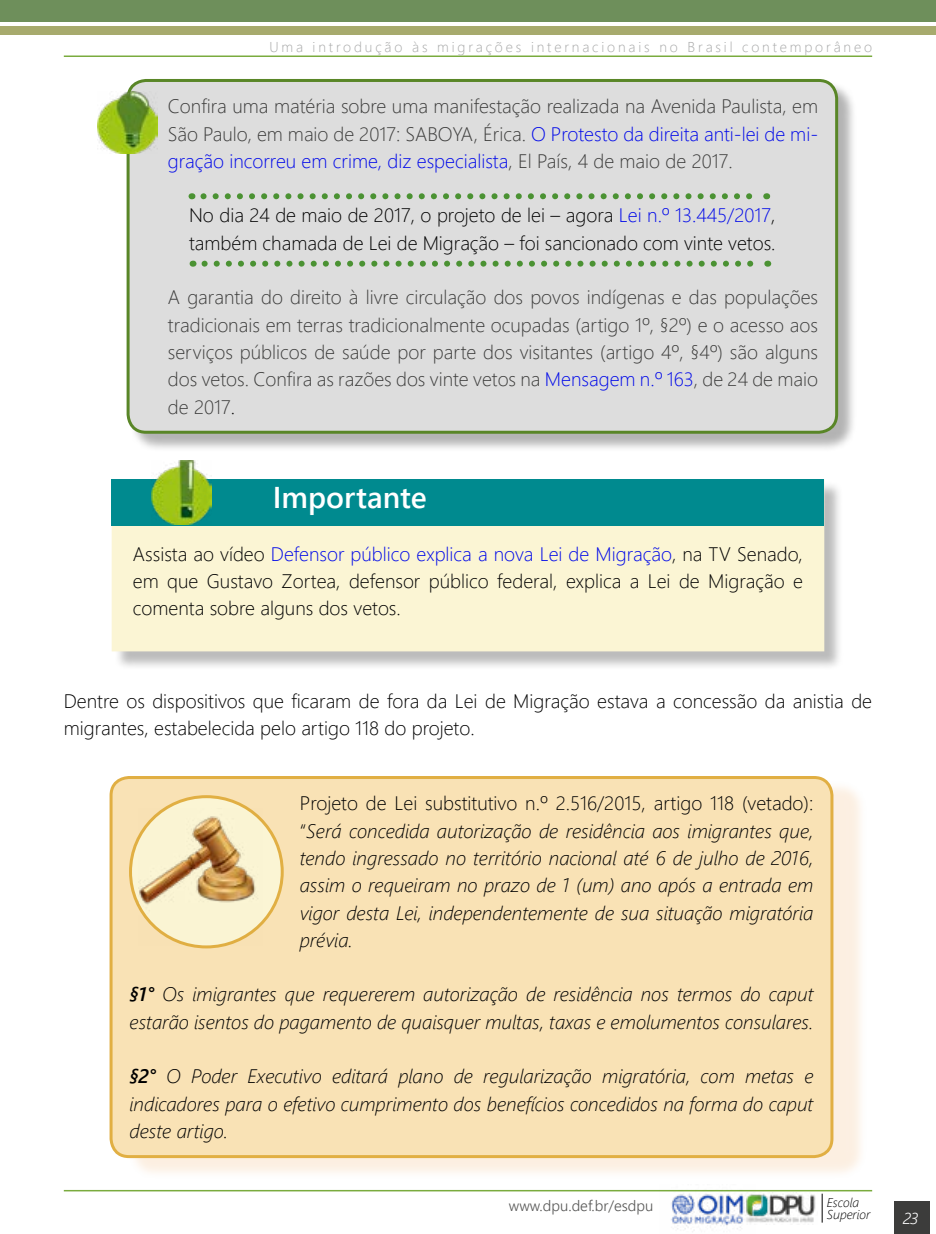
<style>
.page{position:relative;width:936px;height:1234px;background:#fff}
.page>*{position:absolute;margin:0;border:0;box-sizing:border-box;transform-origin:0 0}
.t1{font:30px "Webly Sleek UI Semibold";color:#fff}
.t2{font:italic 19.5px/27.3px "Webly Sleek UI Light";color:#000;text-align:justify}
.t3{font:19.5px/27.3px "Webly Sleek UI Light";color:#3c3c3b;text-align:justify}
.t4{font:19.5px/27.3px "Webly Sleek UI Light";color:#000}
.t5{font:italic 15.75px "Webly Sleek UI Semilight";color:#fff}
.t6{font:15px "Webly Sleek UI Semilight";color:#575756}
.t7{font:14.25px "Webly Sleek UI Light";letter-spacing:.2em;color:#a6a7a7}
.t8{font:italic 12.75px/11.4px "Webly Sleek UI Light";color:#000}
.s1{color:#0008e9}
.s2{color:#000}
.s3{font-style:normal}
.s4{font-family:"Webly Sleek UI Semibold"}
</style>
<div class="page">
<img style="left:755px;top:1191px;width:62px;height:32px">
<svg style="left:821px;top:1193px;width:1px;height:29px"></svg>
<div style="left:894px;top:1201px;width:35px;height:32px;background:#3c3c3b"></div>
<hr style="left:64px;top:55px;width:808px;height:2px;background:#7aab3e">
<hr style="left:64px;top:1189px;width:808px;height:2px;background:#7aab3e">
<div style="left:0;top:0;width:935px;height:22px;background:#6e8f5b"></div>
<div style="left:0;top:26px;width:935px;height:8px;background:#a7aa6d"></div>
<img style="left:659px;top:1189px;width:96px;height:43px">
<div style="left:129px;top:81px;width:728px;height:371px;background:#000;opacity:.3"></div>
<div style="left:128px;top:80px;width:708px;height:352px;background:#ddd;border-radius:18px"></div>
<div style="left:127px;top:79px;width:711px;height:354px;border:3px solid #598627;border-radius:18px"></div>
<img style="left:98px;top:91px;width:59px;height:63px">
<svg style="left:203px;top:193px;width:550px;height:6px"></svg>
<svg style="left:204px;top:260px;width:550px;height:6px"></svg>
<div style="left:114px;top:481px;width:729px;height:189px;background:#000;opacity:.27"></div>
<div style="left:112px;top:526px;width:712px;height:125px;background:#fbf5d4"></div>
<div style="left:112px;top:479px;width:712px;height:47px;background:#008a8f"></div>
<img style="left:152px;top:460px;width:59px;height:64px">
<div style="left:127px;top:780px;width:740px;height:398px;background:#f0b06b;opacity:.2"></div>
<div style="left:111px;top:777px;width:720px;height:379px;background:#f9e2b5;border-radius:18px"></div>
<div style="left:109px;top:775px;width:724px;height:382px;border:3px solid #e1af43;border-radius:18px"></div>
<svg style="left:130px;top:796px;width:152px;height:150px;background:#f7ecc2"></svg>
<div style="left:129px;top:795px;width:155px;height:153px;border:3px solid #e1af43;border-radius:50%"></div>
<img style="left:139px;top:808px;width:123px;height:137px">
<p class="t7" style="left:269px;top:36px;width:604px">Uma introdução às migrações internacionais no Brasil contemporâneo</p>
<p class="t3" style="left:168px;top:92px;width:651px">Confira uma matéria sobre uma manifestação realizada na Avenida Paulista, em São Paulo, em maio de 2017: SABOYA, Érica. <span class="s1">O Protesto da direita anti-lei de mi&shy;gração incorreu em crime, diz especialista</span>, El País, 4 de maio de 2017.</p>
<p class="t4" style="left:189px;top:201px;width:588px">No dia 24 de maio de 2017, o projeto de lei – agora <span class="s1">Lei n.º 13.445/2017</span>, também chamada de Lei de Migração – foi sancionado com vinte vetos.</p>
<p class="t3" style="left:168px;top:283px;width:651px">A garantia do direito à livre circulação dos povos indígenas e das populações tradicionais em terras tradicionalmente ocupadas (artigo 1º, §2º) e o acesso aos serviços públicos de saúde por parte dos visitantes (artigo 4º, §4º) são alguns dos vetos. Confira as razões dos vinte vetos na <span class="s1">Mensagem n.º 163</span>, de 24 de maio de 2017<span class="s2">.</span></p>
<h1 class="t1" style="left:273px;top:475px;width:155px">Importante</h1>
<p class="t4" style="left:133px;top:539px;width:671px;text-align:justify">Assista ao vídeo <span class="s1">Defensor público explica a nova Lei de Migração</span>, na TV Senado, em que Gustavo Zortea, defensor público federal, explica a Lei de Migração e comenta sobre alguns dos vetos.</p>
<p class="t4" style="left:64px;top:686px;width:809px">Dentre os dispositivos que ficaram de fora da Lei de Migração estava a concessão da anistia de migrantes, estabelecida pelo artigo 118 do projeto.</p>
<p class="t2" style="left:300px;top:788px;width:515px"><span class="s3">Projeto de Lei substitutivo n.º 2.516/2015, artigo 118 (vetado): “</span>Será concedida autorização de residência aos imigrantes que, tendo ingressado no território nacional até 6 de julho de 2016, assim o requeiram no prazo de 1 (um) ano após a entrada em vigor desta Lei, independentemente de sua situação migratória prévia.</p>
<p class="t2" style="left:129px;top:979px;width:685px"><span class="s4">§1°</span> Os imigrantes que requererem autorização de residência nos termos do caput estarão isentos do pagamento de quaisquer multas, taxas e emolumentos consulares.</p>
<p class="t2" style="left:129px;top:1061px;width:685px"><span class="s4">§2°</span> O Poder Executivo editará plano de regularização migratória, com metas e indicadores para o efetivo cumprimento dos benefícios concedidos na forma do caput deste artigo.</p>
<p class="t6" style="left:509px;top:1194px;width:146px">www.dpu.def.br/esdpu</p>
<p class="t8" style="left:826px;top:1195px;width:45px">Escola<br>Superior</p>
<p class="t5" style="left:903px;top:1206px;width:16px">23</p>
</div>
